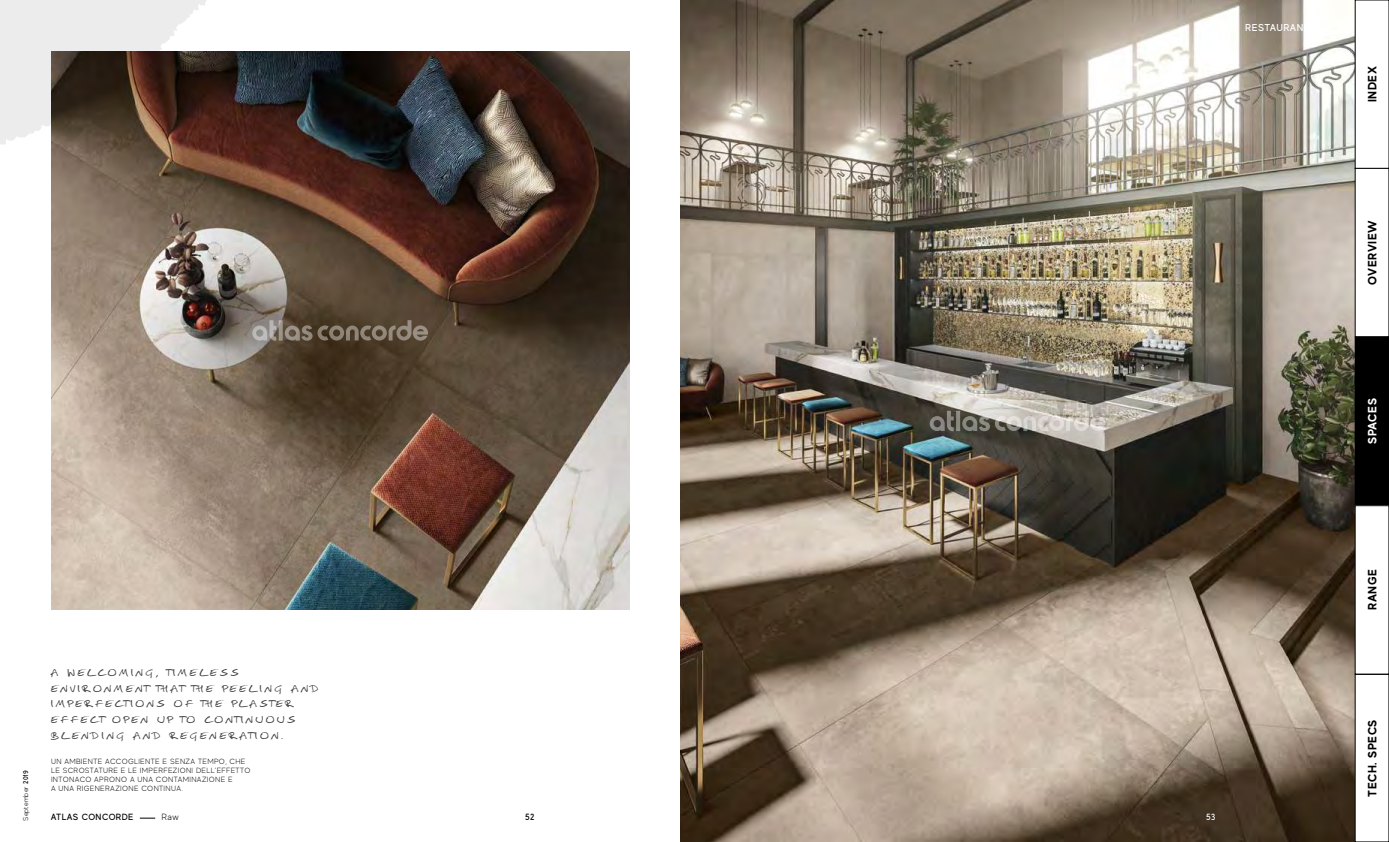
<style>
.page{position:relative;width:1389px;height:842px;background:#fff}
.page>*{position:absolute;margin:0;border:0;box-sizing:border-box;transform-origin:0 0}
.t1{font:13px/15.6px "Christopherhand";letter-spacing:.23em;color:#3c3c3b}
.t2{font:700 12px "MADE Evolve Sans";letter-spacing:.05em;color:#000}
.t3{font:700 12px "MADE Evolve Sans";letter-spacing:.05em;color:#fff}
.t4{font:500 10px "MADE Evolve Sans";letter-spacing:.05em;color:#fff}
.t5{font:500 9px "MADE Evolve Sans";letter-spacing:.04em;color:#000}
.t6{font:300 9px "MADE Evolve Sans";color:#000}
.t7{font:500 9px "MADE Evolve Sans";color:#fff}
.t8{font:300 7.5px/9px "MADE Evolve Sans";letter-spacing:.05em;color:#000}
.t9{font:300 7px "MADE Evolve Sans";letter-spacing:.015em;color:#000}
.s1{font-weight:500}
</style>
<div class="page">
<svg style="left:0;top:0;width:206px;height:144px;background:#eee"></svg>
<img style="left:51px;top:51px;width:578px;height:559px">
<img style="left:680px;top:0;width:675px;height:842px">
<svg style="left:930px;top:411px;width:175px;height:20px;background:#a6a29a"></svg>
<svg style="left:252px;top:320px;width:176px;height:21px;background:#716557"></svg>
<div style="left:1355px;top:337px;width:34px;height:168px;background:#000"></div>
<svg style="left:140px;top:818px;width:15px;height:1px"></svg>
<h3 class="t4" style="left:1245px;top:22px;width:66px">RESTAURANT</h3>
<p class="t9" style="left:21px;top:821px;width:52px;rotate:-90deg">September <span class="s1">2019</span></p>
<h1 class="t1" style="left:51px;top:665px;width:269px">A WELCOMING, TIMELESS<br>ENVIRONMENT THAT THE PEELING AND<br>IMPERFECTIONS OF THE PLASTER<br>EFFECT OPEN UP TO CONTINUOUS<br>BLENDING AND REGENERATION.</h1>
<p class="t8" style="left:51px;top:757px;width:201px">UN AMBIENTE ACCOGLIENTE E SENZA TEMPO, CHE LE SCROSTATURE E LE IMPERFEZIONI DELL’EFFETTO INTONACO APRONO A UNA CONTAMINAZIONE E<br>A UNA RIGENERAZIONE CONTINUA.</p>
<p class="t5" style="left:51px;top:812px;width:84px">ATLAS CONCORDE</p>
<p class="t7" style="left:1206px;top:812px;width:11px">53</p>
<p class="t6" style="left:162px;top:812px;width:19px">Raw</p>
<p class="t5" style="left:525px;top:812px;width:11px">52</p>
<h2 class="t2" style="left:1365px;top:102px;width:38px;rotate:-90deg">INDEX</h2>
<h2 class="t2" style="left:1365px;top:285px;width:66px;rotate:-90deg">OVERVIEW</h2>
<h2 class="t3" style="left:1365px;top:444px;width:47px;rotate:-90deg">SPACES</h2>
<h2 class="t2" style="left:1365px;top:610px;width:42px;rotate:-90deg">RANGE</h2>
<h2 class="t2" style="left:1365px;top:796px;width:78px;rotate:-90deg">TECH. SPECS</h2>
</div>
